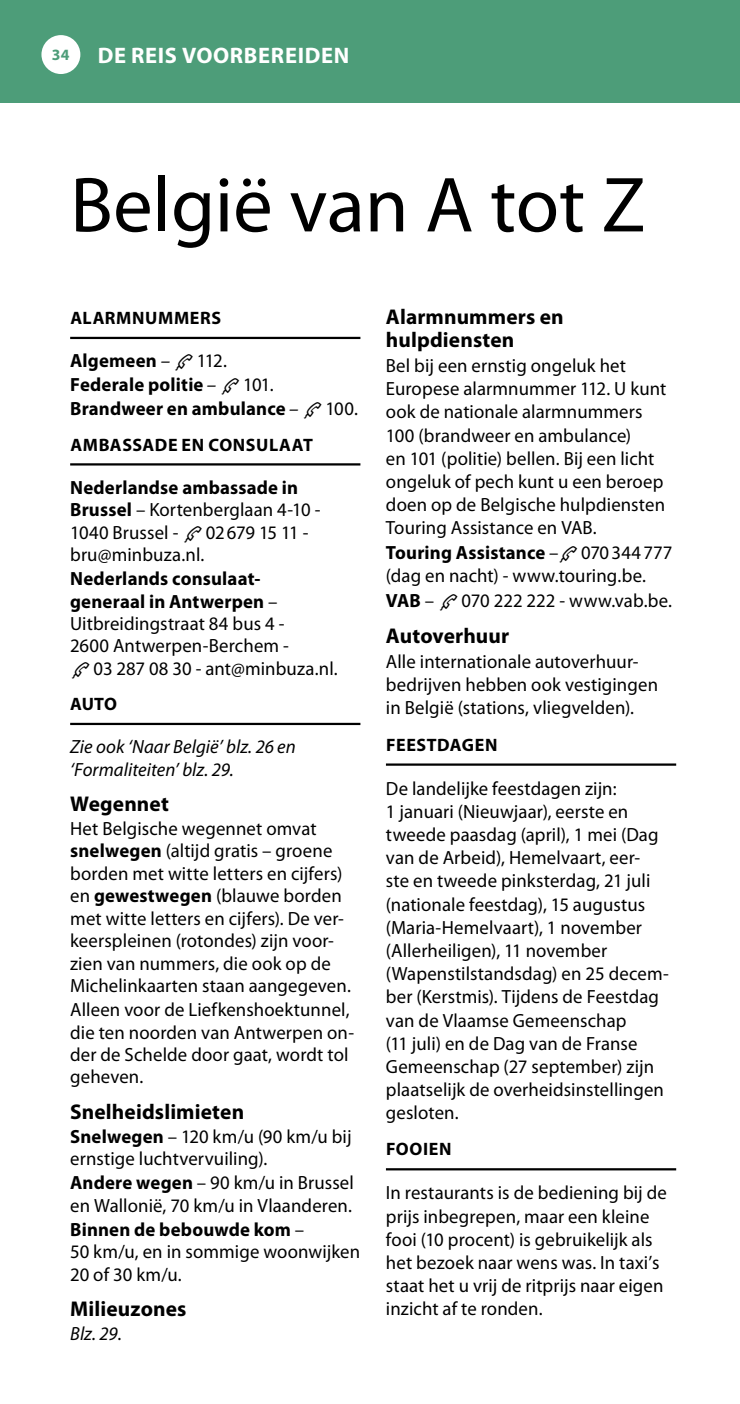
<style>
.page{position:relative;width:740px;height:1404px;background:#fff}
.page>*{position:absolute;margin:0;border:0;box-sizing:border-box;transform-origin:0 0}
.t1{font:78.75px "Myriad Pro";color:#000}
.t2{font:700 22.5px "Myriad Pro";letter-spacing:.03em;color:#fff}
.t3{font:700 21.38px/23.2px "Myriad Pro";letter-spacing:.005em;color:#000}
.t4{font:19.12px/23.2px "Myriad Pro";letter-spacing:.01em;color:#000}
.t5{font:700 19.12px/24.1px "Myriad Pro";letter-spacing:.01em;color:#000}
.t6{font:italic 19.12px/22.5px "Myriad Pro";letter-spacing:.005em;color:#000}
.t7{font:700 18px "Myriad Pro";letter-spacing:.035em;color:#000}
.t8{font:700 15.75px "Myriad Pro";color:#4d9d79}
.s1{font-weight:400;font-style:italic}
.s2{font-family:"Michelin";font-weight:400}
.s3{font-weight:400}
.s4{font-weight:700}
.s5{font-family:"Michelin"}
.s6{font-style:normal}
</style>
<div class="page">
<div style="left:0;top:0;width:740px;height:102px;background:#4d9d79"></div>
<div style="left:41px;top:35px;width:39px;height:39px;background:#fff;border-radius:50%"></div>
<hr style="left:70px;top:337px;width:290px;height:2px;background:#000">
<hr style="left:70px;top:463px;width:290px;height:2px;background:#000">
<hr style="left:70px;top:722px;width:290px;height:3px;background:#000">
<hr style="left:386px;top:763px;width:290px;height:2px;background:#000">
<hr style="left:386px;top:1167px;width:290px;height:3px;background:#000">
<p class="t8" style="left:52px;top:44px;width:19px">34</p>
<p class="t2" style="left:98px;top:40px;width:253px">DE REIS VOORBEREIDEN</p>
<h1 class="t1" style="left:70px;top:156px;width:577px">België van A tot Z</h1>
<p class="t7" style="left:70px;top:306px;width:152px">ALARMNUMMERS</p>
<p class="t5" style="left:70px;top:348px;width:289px">Algemeen <span class="s1">–</span> <span class="s2">t</span><span class="s3">112.<br></span>Federale politie <span class="s1">–</span> <span class="s2">t</span><span class="s3">101.<br></span>Brandweer en ambulance <span class="s1">–</span> <span class="s2">t</span><span class="s3">100.</span></p>
<p class="t7" style="left:70px;top:432px;width:244px">AMBASSADE EN CONSULAAT</p>
<p class="t4" style="left:70px;top:475px;width:252px;line-height:22.5px"><span class="s4">Nederlandse ambassade in<br>Brussel</span> – Kortenberglaan 4-10 -<br>1040 Brussel - <span class="s5">t</span>02679 15 11 - bru@minbuza.nl.</p>
<p class="t4" style="left:70px;top:567px;width:269px;line-height:22.5px"><span class="s4">Nederlands consulaat&shy;generaal in Antwerpen</span> –<br>Uitbreidingstraat 84 bus 4 -<br>2600 Antwerpen-Berchem -<br><span class="s5">t</span>03 287 08 30 - ant@minbuza.nl.</p>
<p class="t7" style="left:70px;top:692px;width:48px">AUTO</p>
<p class="t6" style="left:70px;top:735px;width:227px">Zie ook ‘Naar België’ blz. 26 en ‘Formaliteiten’ blz. 29.</p>
<p class="t3" style="left:70px;top:791px;width:100px">Wegennet</p>
<p class="t4" style="left:70px;top:816px;width:285px;line-height:22.5px">Het Belgische wegennet omvat <span class="s4">snelwegen</span> (altijd gratis – groene borden met witte letters en cijfers) en <span class="s4">gewestwegen</span> (blauwe borden met witte letters en cijfers). De ver&shy;keerspleinen (rotondes) zijn voor&shy;zien van nummers, die ook op de<br>Michelinkaarten staan aangegeven.<br>Alleen voor de Liefkenshoektunnel, die ten noorden van Antwerpen on&shy;der de Schelde door gaat, wordt tol geheven.</p>
<p class="t3" style="left:70px;top:1098px;width:176px">Snelheidslimieten</p>
<p class="t4" style="left:70px;top:1124px;width:291px"><span class="s4">Snelwegen</span> – 120 km/u (90 km/u bij ernstige luchtvervuiling).<br><span class="s4">Andere wegen</span> – 90 km/u in Brussel en Wallonië, 70 km/u in Vlaanderen.<br><span class="s4">Binnen de bebouwde kom</span> –<br>50 km/u, en in sommige woonwijken<br>20 of 30 km/u.</p>
<p class="t3" style="left:70px;top:1295px;width:118px">Milieuzones</p>
<p class="t6" style="left:70px;top:1321px;width:53px">Blz. 29<span class="s6">.</span></p>
<p class="t3" style="left:386px;top:304px;width:179px">Alarmnummers en hulpdiensten</p>
<p class="t4" style="left:386px;top:353px;width:288px">Bel bij een ernstig ongeluk het<br>Europese alarmnummer 112. U kunt ook de nationale alarmnummers<br>100 (brandweer en ambulance)<br>en 101 (politie) bellen. Bij een licht ongeluk of pech kunt u een beroep doen op de Belgische hulpdiensten<br>Touring Assistance en VAB.<br><span class="s4">Touring Assistance</span> –<span class="s5">t</span>070344777 (dag en nacht) - www.touring.be.<br><span class="s4">VAB</span> – <span class="s5">t</span>070 222 222 - www.vab.be.</p>
<p class="t3" style="left:386px;top:623px;width:125px">Autoverhuur</p>
<p class="t4" style="left:386px;top:649px;width:274px">Alle internationale autoverhuur&shy;bedrijven hebben ook vestigingen in België (stations, vliegvelden).</p>
<p class="t7" style="left:386px;top:732px;width:113px">FEESTDAGEN</p>
<p class="t4" style="left:386px;top:776px;width:284px">De landelijke feestdagen zijn:<br>1 januari (Nieuwjaar), eerste en tweede paasdag (april), 1 mei (Dag van de Arbeid), Hemelvaart, eer-<br>ste en tweede pinksterdag, 21 juli (nationale feestdag), 15 -augustus (Maria-Hemelvaart), 1 november (Allerheiligen), 11 november (Wapenstilstandsdag) en 25 decem&shy;ber (Kerstmis). Tijdens de Feestdag van de Vlaamse Gemeenschap<br>(11 juli) en de Dag van de Franse<br>Gemeenschap (27 september) zijn plaatselijk de overheidsinstellingen gesloten.</p>
<p class="t7" style="left:386px;top:1137px;width:67px">FOOIEN</p>
<p class="t4" style="left:386px;top:1180px;width:282px">In restaurants is de bediening bij de prijs inbegrepen, maar een kleine fooi (10 procent) is gebruikelijk als het bezoek naar wens was. In taxi’s staat het u vrij de ritprijs naar eigen inzicht af te ronden.</p>
</div>
